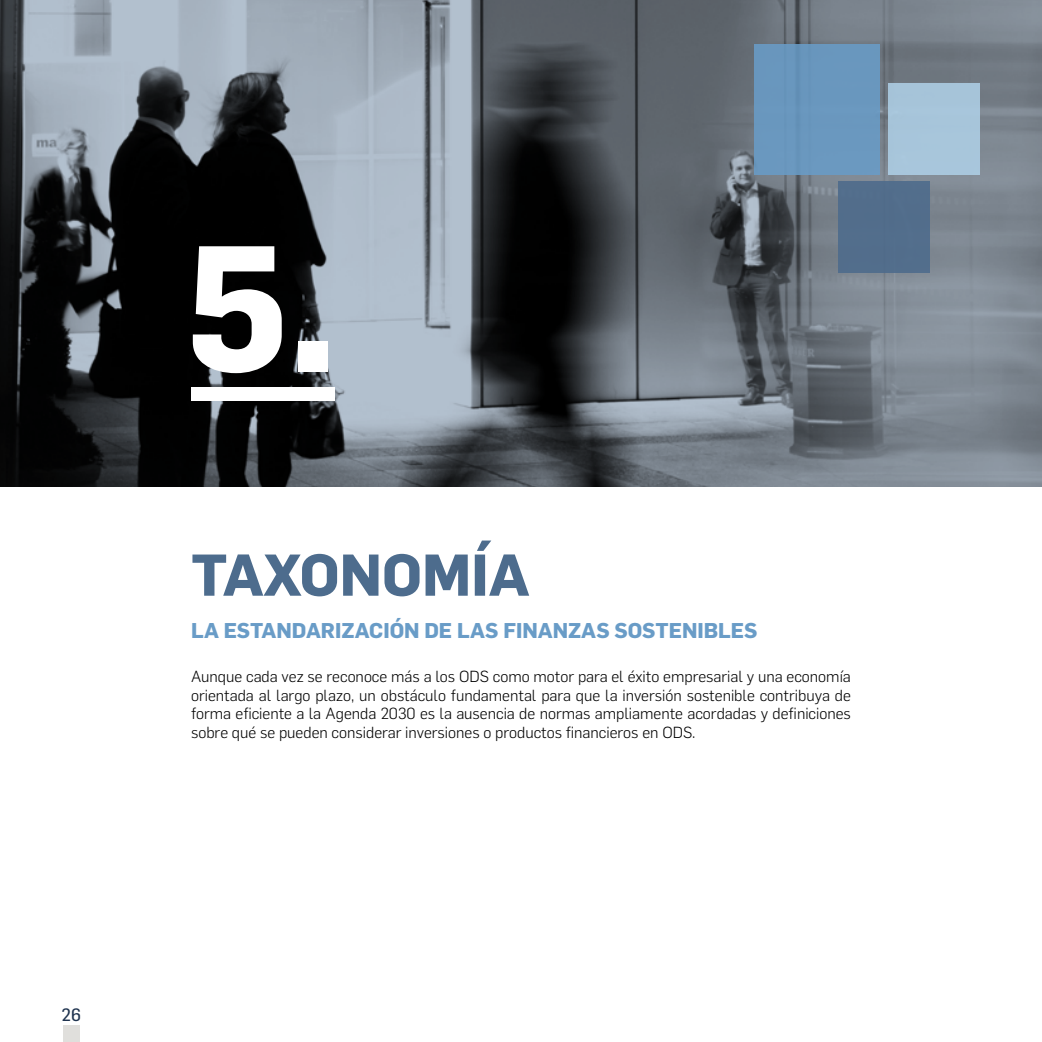
<style>
.page{position:relative;width:1042px;height:1042px;background:#fff}
.page>*{position:absolute;margin:0;border:0;box-sizing:border-box;transform-origin:0 0}
.t1{font:700 175px "Flama";color:#fff}
.t2{font:700 57.75px "Flama";color:#4d6c8d}
.t3{font:700 21px "Flama";color:#699cc7}
.t4{font:17.5px "Flama Basic";color:#1f334f}
.t5{font:300 15.75px/18.9px "Flama";color:#000;text-align:justify}
</style>
<div class="page">
<div style="left:63px;top:1025px;width:16px;height:17px;background:#e0dfdc"></div>
<svg style="left:0;top:0;width:1042px;height:486px;background:#5b6269"></svg>
<div style="left:888px;top:83px;width:91px;height:92px;background:#a7c5db"></div>
<div style="left:838px;top:181px;width:92px;height:92px;background:#4d6b8c"></div>
<div style="left:754px;top:45px;width:125px;height:130px;background:#6997be"></div>
<div style="left:191px;top:387px;width:143px;height:14px;background:#fff"></div>
<p class="t4" style="left:61px;top:1002px;width:21px">26</p>
<h1 class="t1" style="left:185px;top:182px;width:155px">5.</h1>
<h2 class="t2" style="left:191px;top:533px;width:340px">TAXONOMÍA</h2>
<h3 class="t3" style="left:191px;top:615px;width:568px">LA ESTANDARIZACIÓN DE LAS FINANZAS SOSTENIBLES</h3>
<p class="t5" style="left:191px;top:666px;width:661px">Aunque cada vez se reconoce más a los ODS como motor para el éxito empresarial y una economía orientada al largo plazo, un obstáculo fundamental para que la inversión sostenible contribuya de forma eficiente a la Agenda 2030 es la ausencia de normas ampliamente acordadas y definiciones sobre qué se pueden considerar inversiones o productos financieros en ODS.</p>
</div>
